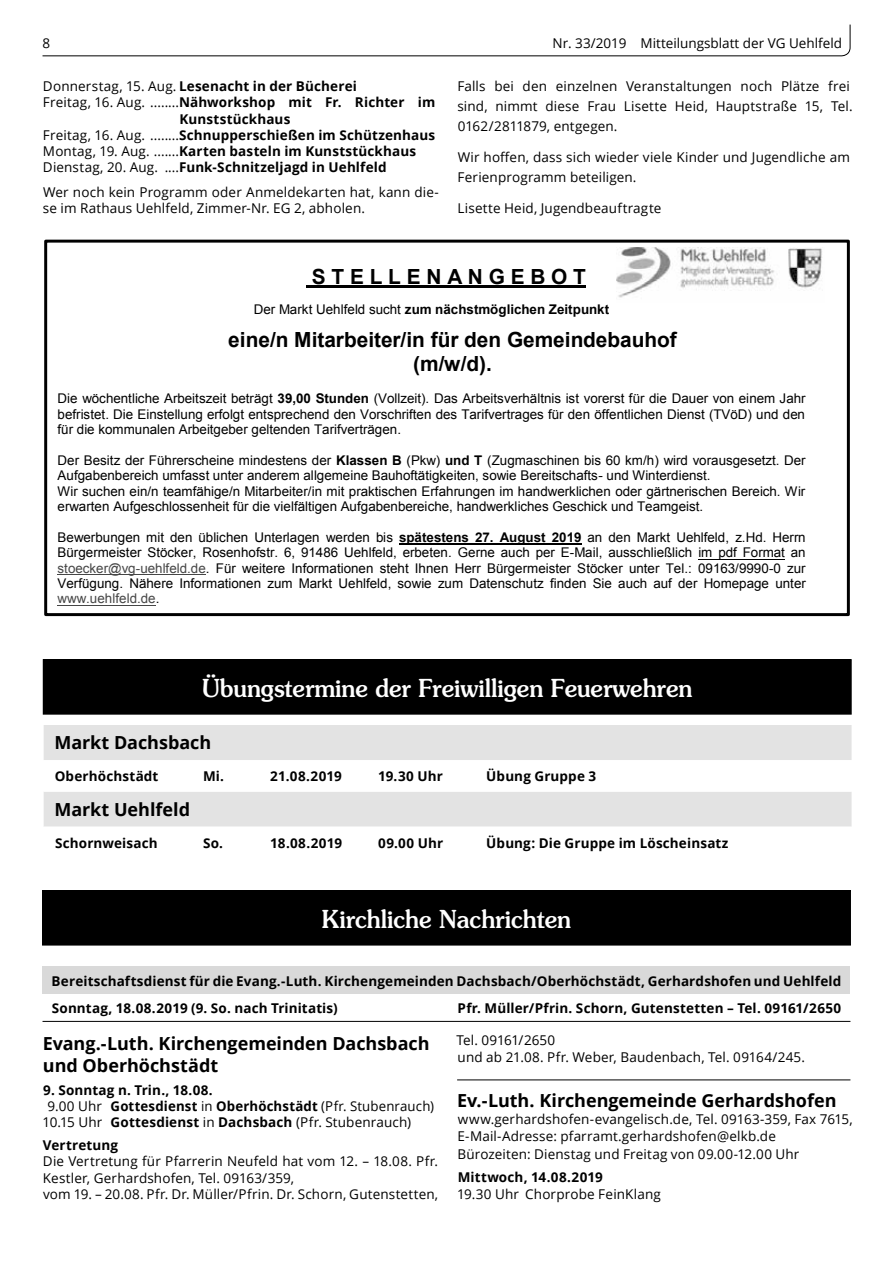
<style>
.page{position:relative;width:893px;height:1263px;background:#fff}
.page>*{position:absolute;margin:0;border:0;box-sizing:border-box;transform-origin:0 0}
.t1{font:500 24.75px "Souvenir";color:#fff;scale:.95 1}
.t2{font:700 20.85px/24.2px "Arial";color:#000;text-align:center}
.t3{font:700 18px/21.8px "Open Sans";color:#000}
.t4{font:13.5px/19.6px "Open Sans";letter-spacing:.01em;color:#000}
.t5{font:700 13.5px/27.3px "Open Sans";letter-spacing:.01em;color:#000}
.t6{font:13.35px/15.5px "Arial";letter-spacing:.005em;color:#000;text-align:justify}
.t7{font:700 13.35px "Arial";color:#000}
.s1{font-weight:400}
.s2{font-weight:700}
.s3{color:#464646}
</style>
<div class="page">
<svg style="left:42px;top:24px;width:809px;height:33px"></svg>
<div style="left:44px;top:240px;width:806px;height:376px;border:3px solid #000"></div>
<hr style="left:307px;top:286px;width:279px;height:2px;background:#000">
<hr style="left:399px;top:543px;width:182px;height:1px;background:#000">
<hr style="left:698px;top:559px;width:87px;height:1px;background:#000">
<hr style="left:58px;top:574px;width:148px;height:1px;background:#464646">
<hr style="left:58px;top:605px;width:98px;height:1px;background:#464646">
<img style="left:616px;top:248px;width:206px;height:50px">
<div style="left:43px;top:660px;width:808px;height:54px;background:#000"></div>
<div style="left:43px;top:659px;width:809px;height:55px;border:1px solid #000"></div>
<div style="left:44px;top:725px;width:808px;height:35px;background:#e3e3e3"></div>
<div style="left:44px;top:792px;width:808px;height:35px;background:#e3e3e3"></div>
<div style="left:43px;top:890px;width:807px;height:55px;background:#000"></div>
<div style="left:43px;top:967px;width:807px;height:27px;background:#d9d9d9"></div>
<hr style="left:43px;top:1021px;width:807px;height:1px;background:#000">
<hr style="left:457px;top:1079px;width:393px;height:1px;background:#000">
<p class="t4" style="left:43px;top:32px;width:9px">8</p>
<p class="t4" style="left:552px;top:32px;width:291px">Nr. 33/2019 Mitteilungsblatt der VG Uehlfeld</p>
<p class="t5" style="left:43px;top:72px;width:315px"><span class="s1">Donnerstag, 15. Aug.</span> Lesenacht in der Bücherei</p>
<p class="t5" style="left:43px;top:88px;width:394px"><span class="s1">Freitag, 16. Aug. ........</span>Nähworkshop mit Fr. Richter im</p>
<p class="t5" style="left:180px;top:105px;width:112px">Kunststückhaus</p>
<p class="t5" style="left:43px;top:121px;width:394px"><span class="s1">Freitag, 16. Aug. ........</span>Schnupperschießen im Schützenhaus</p>
<p class="t5" style="left:43px;top:137px;width:375px"><span class="s1">Montag, 19. Aug. .......</span>Karten basteln im Kunststückhaus</p>
<p class="t5" style="left:43px;top:153px;width:345px"><span class="s1">Dienstag, 20. Aug. ....</span>Funk-Schnitzeljagd in Uehlfeld</p>
<p class="t4" style="left:43px;top:183px;width:398px;line-height:16.2px">Wer noch kein Programm oder Anmeldekarten hat, kann die&shy;se im Rathaus Uehlfeld, Zimmer-Nr. EG 2, abholen.</p>
<p class="t4" style="left:457px;top:76px;width:397px">Falls bei den einzelnen Veranstaltungen noch Plätze frei sind, nimmt diese Frau Lisette Heid, Hauptstraße 15, Tel.<br>0162/2811879, entgegen.</p>
<p class="t4" style="left:458px;top:147px;width:394px">Wir hoffen, dass sich wieder viele Kinder und Jugendliche am<br>Ferienprogramm beteiligen.</p>
<p class="t4" style="left:458px;top:198px;width:205px">Lisette Heid, Jugendbeauftragte</p>
<h2 class="t2" style="left:312px;top:265px;width:276px">S T E L L E N A N G E B O T</h2>
<p class="t7" style="left:254px;top:301px;width:357px"><span class="s1">Der Markt Uehlfeld sucht</span> zum nächstmöglichen Zeitpunkt</p>
<h2 class="t2" style="left:228px;top:328px;width:450px">eine/n Mitarbeiter/in für den Gemeindebauhof (m/w/d).</h2>
<p class="t6" style="left:58px;top:391px;width:750px">Die wöchentliche Arbeitszeit beträgt <span class="s2">39,00 Stunden</span> (Vollzeit). Das Arbeitsverhältnis ist vorerst für die Dauer von einem Jahr befristet. Die Einstellung erfolgt entsprechend den Vorschriften des Tarifvertrages für den öffentlichen Dienst (TVöD) und den für die kommunalen Arbeitgeber geltenden Tarifverträgen.</p>
<p class="t6" style="left:58px;top:452px;width:750px;text-align:left">Der Besitz der Führerscheine mindestens der <span class="s2">Klassen B</span> (Pkw) <span class="s2">und T</span> (Zugmaschinen bis 60 km/h) wird vorausgesetzt. Der Aufgabenbereich umfasst unter anderem allgemeine Bauhoftätigkeiten, sowie Bereitschafts- und Winterdienst.<br>Wir suchen ein/n teamfähige/n Mitarbeiter/in mit praktischen Erfahrungen im handwerklichen oder gärtnerischen Bereich. Wir erwarten Aufgeschlossenheit für die vielfältigen Aufgabenbereiche, handwerkliches Geschick und Teamgeist.</p>
<p class="t6" style="left:58px;top:529px;width:750px">Bewerbungen mit den üblichen Unterlagen werden bis <span class="s2">spätestens 27. August 2019</span> an den Markt Uehlfeld, z.Hd. Herrn Bürgermeister Stöcker, Rosenhofstr. 6, 91486 Uehlfeld, erbeten. Gerne auch per E-Mail, ausschließlich im pdf Format an <span class="s3">stoecker@vg-uehlfeld.de</span>. Für weitere Informationen steht Ihnen Herr Bürgermeister Stöcker unter Tel.: 09163/9990-0 zur Verfügung. Nähere Informationen zum Markt Uehlfeld, sowie zum Datenschutz finden Sie auch auf der Homepage unter <span class="s3">www.uehlfeld.de</span>.</p>
<h1 class="t1" style="left:202px;top:673px;width:518px">Übungstermine der Freiwilligen Feuerwehren</h1>
<h3 class="t3" style="left:54px;top:731px;width:158px">Markt Dachsbach</h3>
<p class="t5" style="left:55px;top:762px;width:105px">Oberhöchstädt</p>
<p class="t5" style="left:203px;top:762px;width:23px">Mi.</p>
<p class="t5" style="left:270px;top:762px;width:73px">21.08.2019</p>
<p class="t5" style="left:378px;top:762px;width:66px">19.30 Uhr</p>
<p class="t5" style="left:486px;top:762px;width:111px">Übung Gruppe 3</p>
<h3 class="t3" style="left:54px;top:798px;width:137px">Markt Uehlfeld</h3>
<p class="t5" style="left:55px;top:829px;width:104px">Schornweisach</p>
<p class="t5" style="left:203px;top:829px;width:22px">So.</p>
<p class="t5" style="left:270px;top:829px;width:73px">18.08.2019</p>
<p class="t5" style="left:378px;top:829px;width:66px">09.00 Uhr</p>
<p class="t5" style="left:486px;top:829px;width:244px">Übung: Die Gruppe im Löscheinsatz</p>
<h1 class="t1" style="left:322px;top:904px;width:264px">Kirchliche Nachrichten</h1>
<p class="t5" style="left:52px;top:967px;width:791px">Bereitschaftsdienst für die Evang.-Luth. Kirchengemeinden Dachsbach/Oberhöchstädt, Gerhardshofen und Uehlfeld<br>Sonntag, 18.08.2019 (9. So. nach Trinitatis)</p>
<p class="t5" style="left:457px;top:994px;width:385px">Pfr. Müller/Pfrin. Schorn, Gutenstetten – Tel. 09161/2650</p>
<h3 class="t3" style="left:43px;top:1032px;width:388px">Evang.-Luth. Kirchengemeinden Dachsbach und Oberhöchstädt</h3>
<p class="t5" style="left:43px;top:1076px;width:171px">9. Sonntag n. Trin., 18.08.</p>
<p class="t4" style="left:47px;top:1096px;width:388px">9.00 Uhr <span class="s2">Gottesdienst</span> in <span class="s2">Oberhöchstädt</span> (Pfr. Stubenrauch)</p>
<p class="t4" style="left:43px;top:1112px;width:370px">10.15 Uhr <span class="s2">Gottesdienst</span> in <span class="s2">Dachsbach</span> (Pfr. Stubenrauch)</p>
<p class="t5" style="left:43px;top:1131px;width:77px">Vertretung</p>
<p class="t4" style="left:43px;top:1153px;width:397px;line-height:16.4px">Die Vertretung für Pfarrerin Neufeld hat vom 12. – 18.08. Pfr.<br>Kestler, Gerhardshofen, Tel. 09163/359,<br>vom 19. – 20.08. Pfr. Dr. Müller/Pfrin. Dr. Schorn, Gutenstetten,</p>
<p class="t4" style="left:456px;top:1031px;width:350px;line-height:17.1px">Tel. 09161/2650<br>und ab 21.08. Pfr. Weber, Baudenbach, Tel. 09164/245.</p>
<h3 class="t3" style="left:457px;top:1089px;width:381px">Ev.-Luth. Kirchengemeinde Gerhardshofen</h3>
<p class="t4" style="left:458px;top:1110px;width:397px;line-height:17.1px">www.gerhardshofen-evangelisch.de, Tel. 09163-359, Fax 7615,<br>E-Mail-Adresse: pfarramt.gerhardshofen@elkb.de<br>Bürozeiten: Dienstag und Freitag von 09.00-12.00 Uhr</p>
<p class="t5" style="left:458px;top:1163px;width:147px">Mittwoch, 14.08.2019</p>
<p class="t4" style="left:457px;top:1184px;width:205px">19.30 Uhr Chorprobe FeinKlang</p>
</div>
